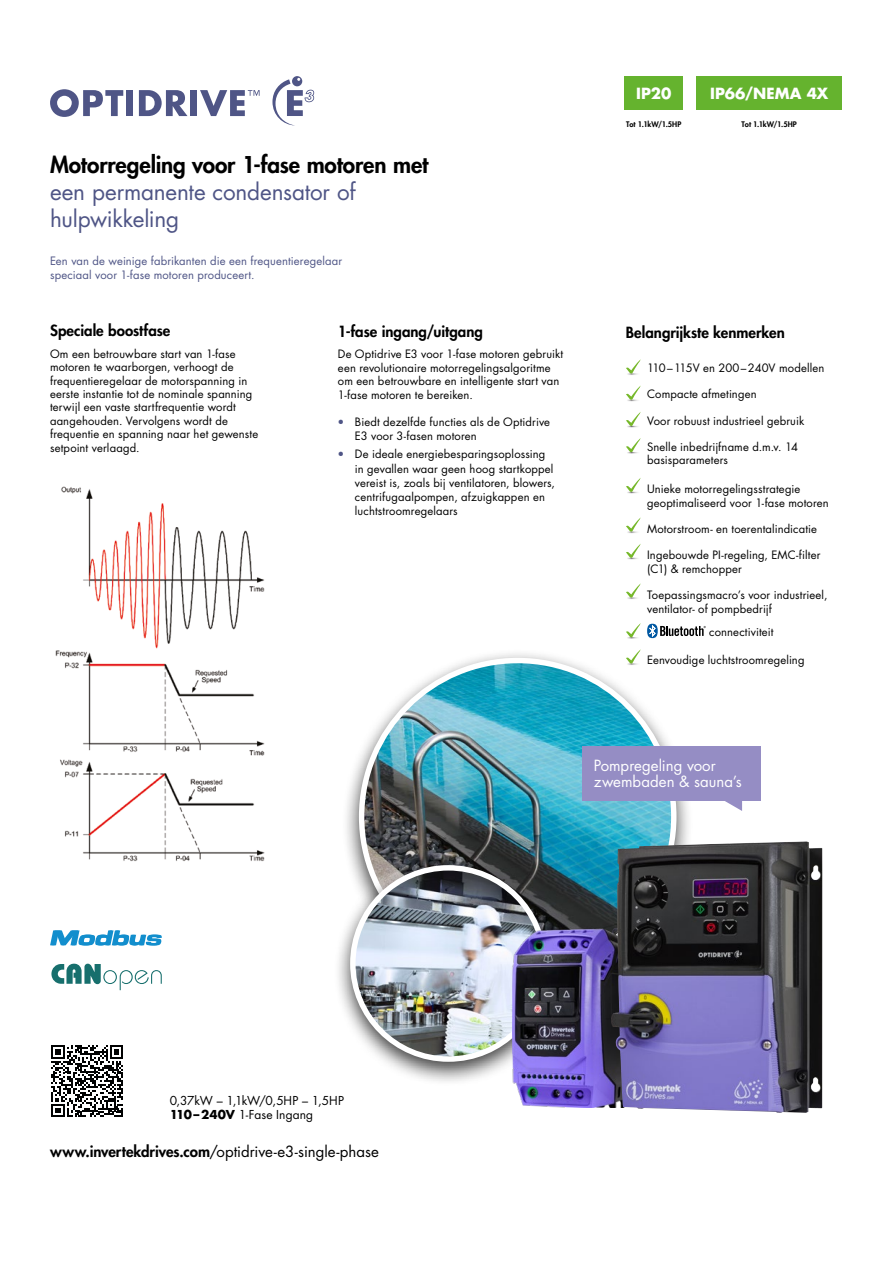
<style>
.page{position:relative;width:893px;height:1263px;background:#fff}
.page>*{position:absolute;margin:0;border:0;box-sizing:border-box;transform-origin:0 0}
.t1{font:22.5px/27px "Futura Std";letter-spacing:-.01em;color:#4f5586}
.t2{font:800 15px "Futura Std";color:#000}
.t3{font:15px "Futura Std";letter-spacing:-.005em;color:#000}
.Intro_Text_PLUS{font:15px/16.5px "Futura Std";color:#fff}
.t4{font:700 15px "Futura Std";letter-spacing:.005em;color:#fff}
.t5{font:12px "Futura Std";letter-spacing:.005em;color:#000}
.BODY{font:11.25px/13.4px "Futura Std";letter-spacing:.015em;color:#000}
.Tick_BULLET_2{font:11.25px/13.5px "Futura Std";letter-spacing:.01em;color:#000}
.BODY-2{font:11.25px/13.5px "Futura Std";letter-spacing:.015em;color:#4f5586}
.Intro_Text_PLUS-2{font:800 7.5px "Futura Std";letter-spacing:.005em;color:#000}
.s1{font-weight:800;color:#000}
.s2{font-weight:700}
.s3{font-weight:800}
</style>
<div class="page">
<div style="left:342px;top:648px;width:351px;height:352px;background:#000;opacity:.75"></div>
<img style="left:362px;top:660px;width:312px;height:313px;border-radius:156px">
<div style="left:333px;top:856px;width:231px;height:230px;background:#000;opacity:.75"></div>
<img style="left:353px;top:868px;width:191px;height:191px;border-radius:96px">
<div style="left:350px;top:865px;width:197px;height:197px;border:5px solid #fff;border-radius:50%"></div>
<img style="left:512px;top:928px;width:99px;height:179px">
<img style="left:611px;top:841px;width:211px;height:272px">
<svg style="left:51px;top:964px;width:111px;height:26px"></svg>
<svg style="left:272px;top:76px;width:42px;height:50px"></svg>
<svg style="left:200px;top:90px;width:60px;height:26px"></svg>
<div style="left:191px;top:90px;width:6px;height:26px;background:#4f5586"></div>
<svg style="left:139px;top:90px;width:49px;height:26px"></svg>
<div style="left:127px;top:90px;width:6px;height:26px;background:#4f5586"></div>
<svg style="left:50px;top:89px;width:73px;height:28px"></svg>
<hr style="left:626px;top:372px;width:15px;height:3px;background:#646363">
<svg style="left:626px;top:359px;width:15px;height:15px"></svg>
<hr style="left:626px;top:398px;width:15px;height:3px;background:#646363">
<svg style="left:626px;top:385px;width:15px;height:15px"></svg>
<hr style="left:626px;top:425px;width:15px;height:3px;background:#646363">
<svg style="left:626px;top:412px;width:15px;height:14px"></svg>
<hr style="left:626px;top:451px;width:15px;height:3px;background:#646363">
<svg style="left:626px;top:438px;width:15px;height:14px"></svg>
<hr style="left:626px;top:491px;width:15px;height:3px;background:#646363">
<svg style="left:626px;top:478px;width:15px;height:14px"></svg>
<hr style="left:626px;top:530px;width:15px;height:3px;background:#646363">
<svg style="left:626px;top:517px;width:15px;height:15px"></svg>
<hr style="left:626px;top:556px;width:15px;height:3px;background:#646363">
<svg style="left:626px;top:544px;width:15px;height:14px"></svg>
<hr style="left:626px;top:596px;width:15px;height:3px;background:#646363">
<svg style="left:626px;top:583px;width:15px;height:15px"></svg>
<hr style="left:626px;top:636px;width:15px;height:3px;background:#646363">
<svg style="left:626px;top:623px;width:15px;height:15px"></svg>
<svg style="left:647px;top:624px;width:59px;height:14px"></svg>
<hr style="left:626px;top:662px;width:15px;height:3px;background:#646363">
<svg style="left:626px;top:649px;width:15px;height:15px"></svg>
<div style="left:582px;top:746px;width:178px;height:55px;background:#958dc4"></div>
<svg style="left:725px;top:801px;width:17px;height:10px"></svg>
<div style="left:624px;top:77px;width:59px;height:33px;background:#65b32e"></div>
<div style="left:697px;top:77px;width:145px;height:33px;background:#65b32e"></div>
<svg style="left:50px;top:930px;width:112px;height:15px"></svg>
<svg style="left:51px;top:1045px;width:72px;height:72px"></svg>
<img style="left:55px;top:486px;width:210px;height:376px">
<h1 class="t1" style="left:50px;top:152px;width:380px"><span class="s1">Motorregeling voor 1-fase motoren met </span>een permanente condensator of hulpwikkeling</h1>
<p class="BODY-2" style="left:50px;top:255px;width:294px">Een van de weinige fabrikanten die een frequentieregelaar speciaal voor 1-fase motoren produceert.</p>
<h3 class="t2" style="left:50px;top:321px;width:122px">Speciale boostfase</h3>
<p class="BODY" style="left:50px;top:347px;width:210px">Om een betrouwbare start van 1-fase motoren te waarborgen, verhoogt de frequentieregelaar de motorspanning in eerste instantie tot de nominale spanning terwijl een vaste startfrequentie wordt aangehouden. Vervolgens wordt de frequentie en spanning naar het gewenste setpoint verlaagd.</p>
<h4 class="t2" style="left:338px;top:322px;width:146px">1-fase ingang/uitgang</h4>
<p class="BODY" style="left:338px;top:347px;width:227px">De Optidrive E3 voor 1-fase motoren gebruikt een revolutionaire motorregelingsalgoritme om een betrouwbare en intelligente start van 1-fase motoren te bereiken.</p>
<p class="BODY" style="left:355px;top:414px;width:197px;line-height:14.2px">Biedt dezelfde functies als de Optidrive<br>E3 voor 3-fasen motoren</p>
<p class="BODY" style="left:355px;top:447px;width:202px;line-height:14.2px">De ideale energiebesparingsoplossing in gevallen waar geen hoog startkoppel vereist is, zoals bij ventilatoren, blowers, centrifugaalpompen, afzuigkappen en luchtstroomregelaars</p>
<p class="t4" style="left:636px;top:84px;width:37px">IP20</p>
<p class="t4" style="left:710px;top:84px;width:120px">IP66/NEMA 4X</p>
<p class="Intro_Text_PLUS-2" style="left:626px;top:120px;width:57px">Tot 1.1kW/1.5HP</p>
<p class="Intro_Text_PLUS-2" style="left:742px;top:120px;width:57px">Tot 1.1kW/1.5HP</p>
<h5 class="t2" style="left:626px;top:323px;width:160px">Belangrijkste kenmerken</h5>
<p class="Tick_BULLET_2" style="left:647px;top:361px;width:179px">110–115V en 200–240V modellen</p>
<p class="Tick_BULLET_2" style="left:647px;top:388px;width:111px">Compacte afmetingen</p>
<p class="Tick_BULLET_2" style="left:647px;top:414px;width:159px">Voor robuust industrieel gebruik</p>
<p class="Tick_BULLET_2" style="left:647px;top:440px;width:152px">Snelle inbedrijfname d.m.v. 14 basisparameters</p>
<p class="Tick_BULLET_2" style="left:647px;top:483px;width:183px">Unieke motorregelingsstrategie geoptimaliseerd voor 1-fase motoren</p>
<p class="Tick_BULLET_2" style="left:647px;top:522px;width:171px">Motorstroom- en toerentalindicatie</p>
<p class="Tick_BULLET_2" style="left:647px;top:549px;width:175px">Ingebouwde PI-regeling, EMC-filter (C1) &amp; remchopper</p>
<p class="Tick_BULLET_2" style="left:647px;top:588px;width:182px">Toepassingsmacro’s voor industrieel, ventilator- of pompbedrijf</p>
<p class="Tick_BULLET_2" style="left:709px;top:625px;width:66px">connectiviteit</p>
<p class="Tick_BULLET_2" style="left:647px;top:654px;width:159px">Eenvoudige luchtstroomregeling</p>
<p class="Intro_Text_PLUS" style="left:594px;top:757px;width:150px">Pompregeling voor zwembaden &amp; sauna’s</p>
<p class="t5" style="left:170px;top:1092px;width:176px">0,37kW – 1,1kW/0,5HP – 1,5HP</p>
<p class="t5" style="left:170px;top:1107px;width:145px"><span class="s2">110–240V</span> 1-Fase Ingang</p>
<p class="t3" style="left:50px;top:1142px;width:330px"><span class="s3">www.invertekdrives.com</span>/optidrive-e3-single-phase</p>
</div>
